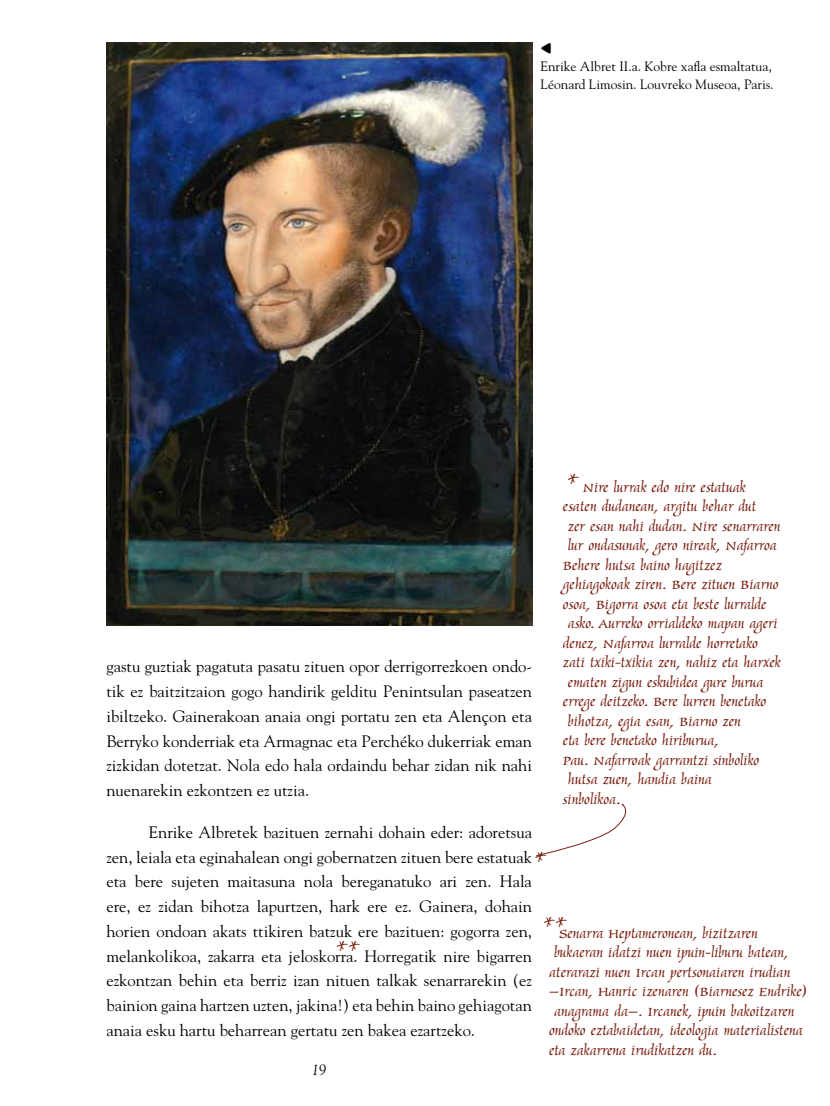
<style>
.page{position:relative;width:830px;height:1106px;background:#fff}
.page>*{position:absolute;margin:0;border:0;box-sizing:border-box;transform-origin:0 0}
.t1{font:24px "Marydale";color:#7a1f10}
.t2{font:18px/19.5px "Marigold";color:#7a1f10;scale:1.25 1}
.t3{font:16.5px/24.8px "Goudy";color:#000;text-align:justify}
.t4{font:italic 15px "Goudy";color:#000}
.t5{font:13.5px/18px "Goudy";color:#000}
.t6{font:13.5px "Distro Bats";color:#000}
</style>
<div class="page">
<img style="left:106px;top:43px;width:425px;height:582px">
<svg style="left:536px;top:804px;width:91px;height:52px"></svg>
<p class="t6" style="left:540px;top:41px;width:13px">.</p>
<p class="t5" style="left:540px;top:56px;width:234px">Enrike Albret II.a. Kobre xafla esmaltatua,<br>Léonard Limosin. Louvreko Museoa, Paris.</p>
<h1 class="t1" style="left:567px;top:468px;width:13px">*</h1>
<p class="t2" style="left:562px;top:478px;width:176px;text-indent:20px">Nire lurrak edo nire estatuak esaten dudanean, argitu behar dut<br>zer esan nahi dudan. Nire senarraren lur ondasunak, gero nireak, Nafarroa Behere hutsa baino hagitzez gehiagokoak ziren. Bere zituen Biarno osoa, Bigorra osoa eta beste lurralde asko. Aurreko orrialdeko mapan ageri denez, Nafarroa lurralde horretako zati txiki-txikia zen, nahiz eta harxek ematen zigun eskubidea gure burua errege deitzeko. Bere lurren benetako bihotza, egia esan, Biarno zen<br>eta bere benetako hiriburua,<br>Pau. Nafarroak garrantzi sinboliko hutsa zuen, handia baina<br>sinbolikoa.</p>
<p class="t3" style="left:106px;top:653px;width:427px">gastu guztiak pagatuta pasatu zituen opor derrigorrezkoen ondo&shy;tik ez baitzitzaion gogo handirik gelditu Penintsulan paseatzen ibiltzeko. Gainerakoan anaia ongi portatu zen eta Alençon eta Berryko konderriak eta Armagnac eta Perchéko dukerriak eman zizkidan dotetzat. Nola edo hala ordaindu behar zidan nik nahi nuenarekin ezkontzen ez utzia.</p>
<p class="t3" style="left:106px;top:819px;width:427px;text-indent:43px">Enrike Albretek bazituen zernahi dohain eder: adoretsua zen, leiala eta eginahalean ongi gobernatzen zituen bere estatuak eta bere sujeten maitasuna nola bereganatuko ari zen. Hala ere, ez zidan bihotza lapurtzen, hark ere ez. Gainera, dohain horien ondoan akats ttikiren batzuk ere bazituen: gogorra zen, melankolikoa, zakarra eta jeloskorra. Horregatik nire bigarren ezkontzan behin eta berriz izan nituen talkak senarrarekin (ez bainion gaina hartzen uzten, jakina!) eta behin baino gehiagotan anaia esku hartu beharrean gertatu zen bakea ezartzeko.</p>
<h1 class="t1" style="left:534px;top:846px;width:13px">*</h1>
<h1 class="t1" style="left:543px;top:911px;width:25px">**</h1>
<p class="t2" style="left:549px;top:923px;width:208px;text-indent:10px">Senarra Heptameronean, bizitzaren bukaeran idatzi nuen ipuin-liburu batean, aterarazi nuen Ircan pertsonaiaren irudian –Ircan, Hanric izenaren (Biarnesez Endrike) anagrama da–. Ircanek, ipuin bakoitzaren ondoko eztabaidetan, ideologia materialistena eta zakarrena irudikatzen du.</p>
<h1 class="t1" style="left:336px;top:936px;width:25px">**</h1>
<p class="t4" style="left:311px;top:1061px;width:16px">19</p>
</div>
